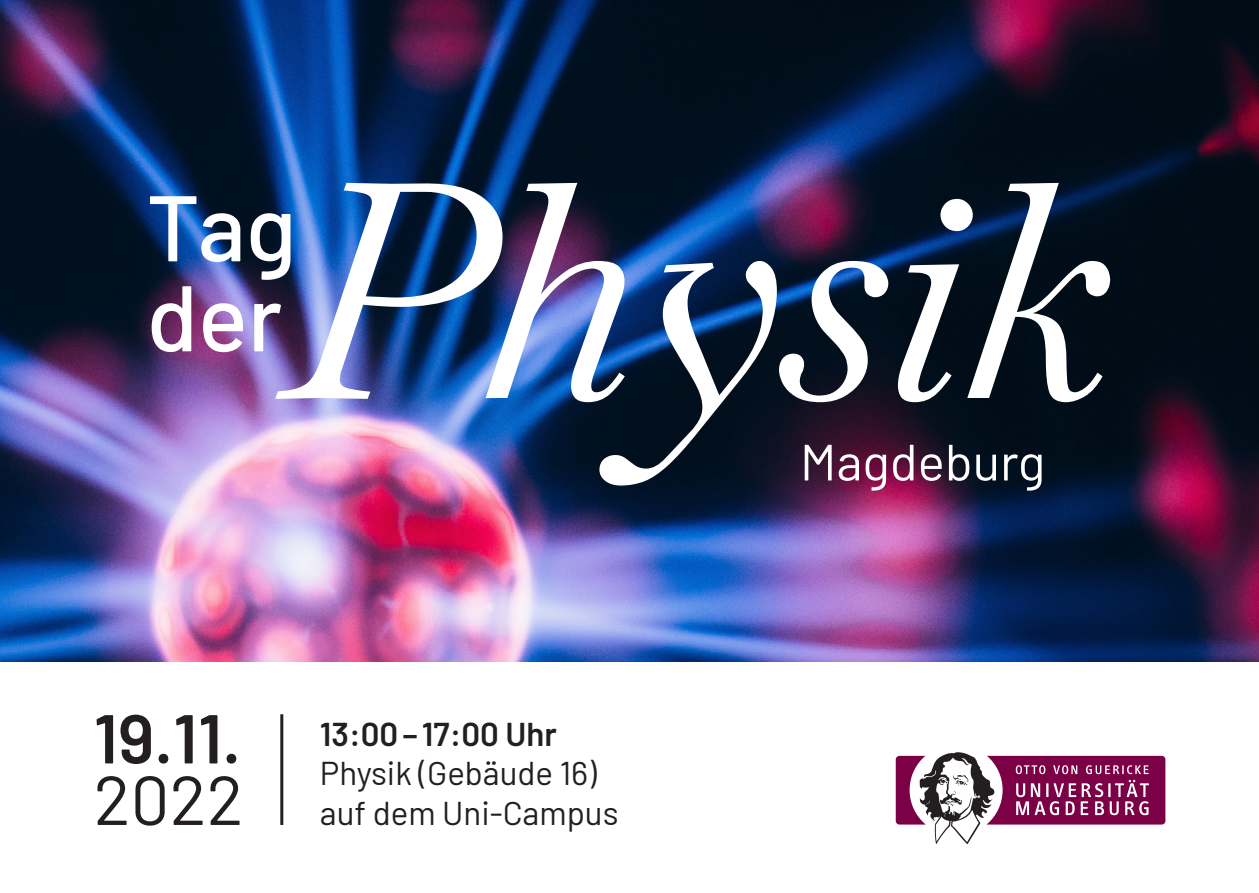
<style>
.page{position:relative;width:1259px;height:893px;background:#fff}
.page>*{position:absolute;margin:0;border:0;box-sizing:border-box;transform-origin:0 0}
.t1{font:italic 301.8px "Baskervville";letter-spacing:-.01em;color:#fff}
.t2{font:500 93px/90px "Barlow";color:#fff}
.t3{font:600 69px "Barlow";color:#231f20}
.t4{font:69px "Barlow";color:#231f20}
.t5{font:51px "Barlow";color:#fff}
.t6{font:33px/39.6px "Barlow";color:#231f20}
.t7{font:600 33px "Barlow";color:#231f20}
</style>
<div class="page">
<img style="left:0;top:0;width:1259px;height:661px">
<hr style="left:280px;top:714px;width:3px;height:111px;background:#231f20">
<svg style="left:895px;top:752px;width:270px;height:92px"></svg>
<h1 class="t1" style="left:283px;top:55px;width:831px">Physik</h1>
<h2 class="t2" style="left:146px;top:175px;width:151px">Tag der</h2>
<h3 class="t5" style="left:800px;top:425px;width:247px">Magdeburg</h3>
<h3 class="t3" style="left:94px;top:688px;width:149px">19.11.</h3>
<h3 class="t4" style="left:94px;top:750px;width:151px">2022</h3>
<p class="t7" style="left:320px;top:710px;width:238px">13:00– 17:00 Uhr</p>
<p class="t6" style="left:320px;top:751px;width:300px">Physik (Gebäude 16) auf dem Uni-Campus</p>
</div>
